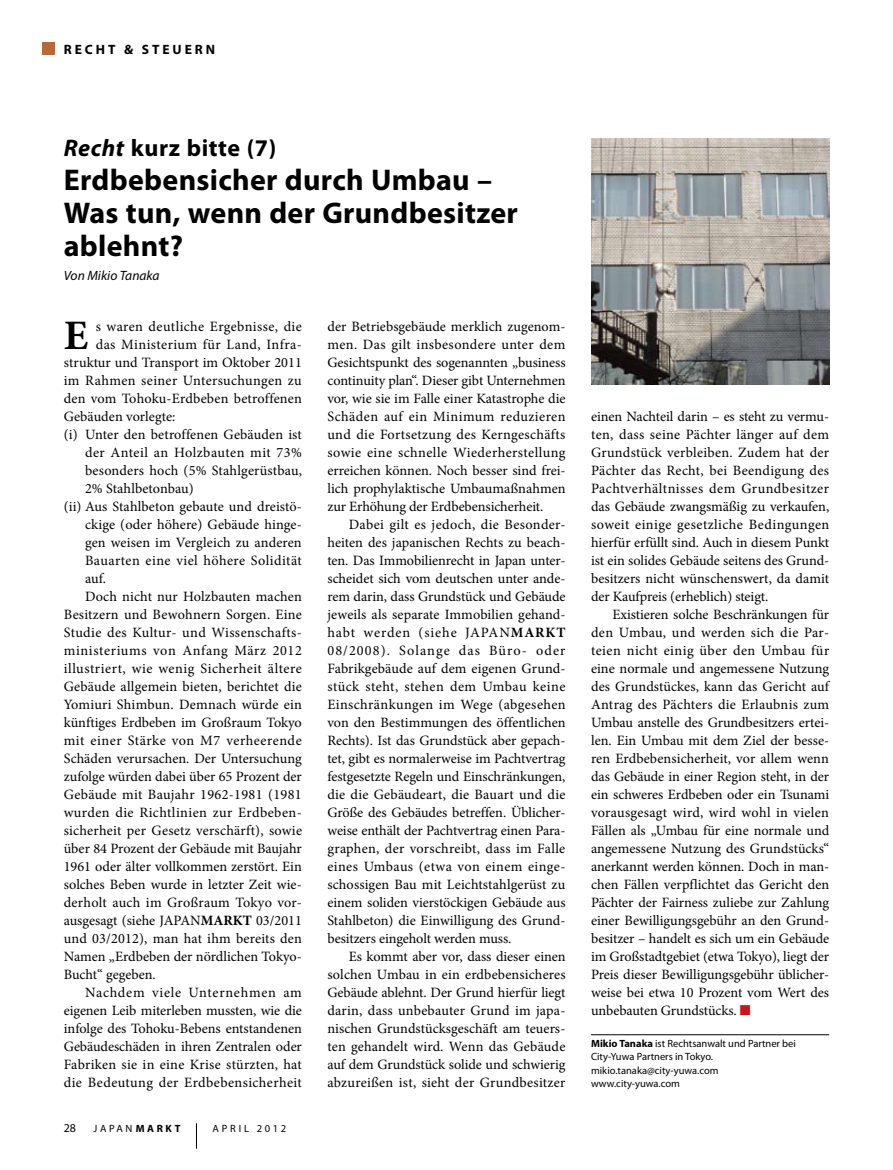
<style>
.page{position:relative;width:893px;height:1170px;background:#fff}
.page>*{position:absolute;margin:0;border:0;box-sizing:border-box;transform-origin:0 0}
.t1{font:700 42px "Minion Pro";color:#000}
.t2{font:700 30px/33px "Myriad Pro";letter-spacing:.01em;color:#000}
.t3{font:700 24px "Myriad Pro";letter-spacing:.025em;color:#000}
.t4{font:14.25px/18px "Minion Pro";letter-spacing:.01em;color:#000;text-align:justify}
.t5{font:14.25px "Minion Pro";letter-spacing:.03em;color:#000}
.t6{font:14.25px "Minion Pro";letter-spacing:.035em;color:#000}
.t7{font:14.25px "Minion Pro";letter-spacing:.04em;color:#000}
.t8{font:14.25px "Minion Pro";letter-spacing:.05em;color:#000}
.t9{font:italic 13.5px "Myriad Pro";color:#000}
.t10{font:700 13.5px "Myriad Pro";letter-spacing:.22em;color:#000}
.t11{font:12px "Myriad Pro";color:#000}
.t12{font:10.5px/13.5px "Myriad Pro";color:#000}
.t13{font:10.5px "Myriad Pro";letter-spacing:.26em;color:#000}
.s1{font-style:italic}
.s2{font-weight:700}
.s3{color:#c8161d}
</style>
<div class="page">
<svg style="left:196px;top:1123px;width:1px;height:25px"></svg>
<div style="left:42px;top:43px;width:13px;height:12px;background:#b56a38"></div>
<hr style="left:591px;top:1034px;width:238px;height:1px;background:#000">
<img style="left:591px;top:138px;width:238px;height:247px">
<p class="t10" style="left:64px;top:40px;width:153px">r echt &amp; st eu er n</p>
<h3 class="t3" style="left:64px;top:132px;width:214px"><span class="s1">Recht</span> kurz bitte (7)</h3>
<h2 class="t2" style="left:64px;top:162px;width:456px">Erdbebensicher durch Umbau –<br>Was tun, wenn der Grundbesitzer ablehnt?</h2>
<p class="t9" style="left:64px;top:267px;width:97px">Von Mikio Tanaka</p>
<h1 class="t1" style="left:64px;top:306px;width:26px">E</h1>
<p class="t5" style="left:96px;top:316px;width:208px">s waren deutliche Ergebnisse, die</p>
<p class="t5" style="left:96px;top:334px;width:208px">das Ministerium für Land, Infra-</p>
<p class="t4" style="left:64px;top:353px;width:240px">struktur und Transport im Oktober 2011</p>
<p class="t4" style="left:64px;top:371px;width:240px">im Rahmen seiner Untersuchungen zu</p>
<p class="t4" style="left:64px;top:389px;width:240px">den vom Tohoku-Erdbeben betroffenen</p>
<p class="t4" style="left:64px;top:407px;width:113px">Gebäuden vorlegte:</p>
<p class="t4" style="left:64px;top:425px;width:240px">(i) Unter den betroffenen Gebäuden ist</p>
<p class="t5" style="left:85px;top:442px;width:218px">der Anteil an Holzbauten mit 73%</p>
<p class="t4" style="left:85px;top:461px;width:218px">besonders hoch (5% Stahlgerüstbau,</p>
<p class="t4" style="left:85px;top:479px;width:110px">2% Stahlbetonbau)</p>
<p class="t4" style="left:64px;top:497px;width:240px">(ii) Aus Stahlbeton gebaute und dreistö-</p>
<p class="t4" style="left:85px;top:515px;width:218px">ckige (oder höhere) Gebäude hinge-</p>
<p class="t4" style="left:85px;top:533px;width:218px">gen weisen im Vergleich zu anderen</p>
<p class="t5" style="left:85px;top:550px;width:218px">Bauarten eine viel höhere Solidität</p>
<p class="t4" style="left:85px;top:569px;width:23px">auf.</p>
<p class="t4" style="left:85px;top:587px;width:218px">Doch nicht nur Holzbauten machen</p>
<p class="t4" style="left:64px;top:605px;width:240px">Besitzern und Bewohnern Sorgen. Eine</p>
<p class="t4" style="left:64px;top:623px;width:240px">Studie des Kultur- und Wissenschafts-</p>
<p class="t7" style="left:64px;top:640px;width:240px">ministeriums von Anfang März 2012</p>
<p class="t6" style="left:64px;top:658px;width:239px">illustriert, wie wenig Sicherheit ältere</p>
<p class="t4" style="left:64px;top:677px;width:239px">Gebäude allgemein bieten, berichtet die</p>
<p class="t4" style="left:64px;top:695px;width:240px">Yomiuri Shimbun. Demnach würde ein</p>
<p class="t4" style="left:64px;top:713px;width:240px">künftiges Erdbeben im Großraum Tokyo</p>
<p class="t6" style="left:64px;top:730px;width:239px">mit einer Stärke von M7 verheerende</p>
<p class="t4" style="left:64px;top:749px;width:240px">Schäden verursachen. Der Untersuchung</p>
<p class="t4" style="left:64px;top:767px;width:240px">zufolge würden dabei über 65 Prozent der</p>
<p class="t4" style="left:64px;top:785px;width:239px">Gebäude mit Baujahr 1962-1981 (1981</p>
<p class="t5" style="left:64px;top:802px;width:240px">wurden die Richtlinien zur Erdbeben-</p>
<p class="t4" style="left:64px;top:821px;width:240px">sicherheit per Gesetz verschärft), sowie</p>
<p class="t4" style="left:64px;top:839px;width:240px">über 84 Prozent der Gebäude mit Baujahr</p>
<p class="t4" style="left:64px;top:857px;width:240px">1961 oder älter vollkommen zerstört. Ein</p>
<p class="t4" style="left:64px;top:875px;width:240px">solches Beben wurde in letzter Zeit wie-</p>
<p class="t4" style="left:64px;top:893px;width:240px">derholt auch im Großraum Tokyo vor-</p>
<p class="t4" style="left:64px;top:911px;width:240px">ausgesagt (siehe JAPAN<span class="s2">MARKT</span> 03/2011</p>
<p class="t4" style="left:64px;top:929px;width:240px">und 03/2012), man hat ihm bereits den</p>
<p class="t4" style="left:64px;top:947px;width:240px">Namen „Erdbeben der nördlichen Tokyo-</p>
<p class="t4" style="left:64px;top:965px;width:94px">Bucht“ gegeben.</p>
<p class="t8" style="left:85px;top:982px;width:218px">Nachdem viele Unternehmen am</p>
<p class="t4" style="left:64px;top:1001px;width:240px">eigenen Leib miterleben mussten, wie die</p>
<p class="t4" style="left:64px;top:1019px;width:240px">infolge des Tohoku-Bebens entstandenen</p>
<p class="t4" style="left:64px;top:1037px;width:240px">Gebäudeschäden in ihren Zentralen oder</p>
<p class="t4" style="left:64px;top:1055px;width:240px">Fabriken sie in eine Krise stürzten, hat</p>
<p class="t5" style="left:64px;top:1072px;width:240px">die Bedeutung der Erdbebensicherheit</p>
<p class="t11" style="left:64px;top:1120px;width:14px">28</p>
<p class="t12" style="left:94px;top:1121px;width:88px">JAPAN<span class="s2">MARKT</span></p>
<p class="t13" style="left:213px;top:1121px;width:75px">Ap ril 2012</p>
<p class="t4" style="left:327px;top:317px;width:240px">der Betriebsgebäude merklich zugenom&shy;men. Das gilt insbesondere unter dem Gesichtspunkt des sogenannten „business continuity plan“. Dieser gibt Unternehmen vor, wie sie im Falle einer Katastrophe die Schäden auf ein Minimum reduzieren und die Fortsetzung des Kerngeschäfts sowie eine schnelle Wiederherstellung erreichen können. Noch besser sind frei&shy;lich prophylaktische Umbaumaßnahmen zur Erhöhung der Erdbebensicherheit.</p>
<p class="t4" style="left:327px;top:515px;width:240px;text-indent:21px">Dabei gilt es jedoch, die Besonder&shy;heiten des japanischen Rechts zu beach&shy;ten. Das Immobilienrecht in Japan unter&shy;scheidet sich vom deutschen unter ande&shy;rem darin, dass Grundstück und Gebäude jeweils als separate Immobilien gehand&shy;habt werden (siehe JAPAN<span class="s2">MARKT </span>08/2008). Solange das Büro- oder Fabrikgebäude auf dem eigenen Grund&shy;stück steht, stehen dem Umbau keine Einschränkungen im Wege (abgesehen von den Bestimmungen des öffentlichen Rechts). Ist das Grundstück aber gepach&shy;tet, gibt es normalerweise im Pachtvertrag festgesetzte Regeln und Einschränkungen, die die Gebäudeart, die Bauart und die Größe des Gebäudes betreffen. Üblicher&shy;weise enthält der Pachtvertrag einen Para&shy;graphen, der vorschreibt, dass im Falle eines Umbaus (etwa von einem einge&shy;schossigen Bau mit Leichtstahlgerüst zu einem soliden vierstöckigen Gebäude aus Stahlbeton) die Einwilligung des Grund&shy;besitzers eingeholt werden muss.</p>
<p class="t4" style="left:327px;top:947px;width:240px;text-indent:21px">Es kommt aber vor, dass dieser einen solchen Umbau in ein erdbebensicheres Gebäude ablehnt. Der Grund hierfür liegt darin, dass unbebauter Grund im japa&shy;nischen Grundstücksgeschäft am teuers&shy;ten gehandelt wird. Wenn das Gebäude auf dem Grundstück solide und schwierig abzureißen ist, sieht der Grundbesitzer</p>
<p class="t4" style="left:591px;top:407px;width:240px">einen Nachteil darin – es steht zu vermu&shy;ten, dass seine Pächter länger auf dem Grundstück verbleiben. Zudem hat der Pächter das Recht, bei Beendigung des Pachtverhältnisses dem Grundbesitzer das Gebäude zwangsmäßig zu verkaufen, soweit einige gesetzliche Bedingungen hierfür erfüllt sind. Auch in diesem Punkt ist ein solides Gebäude seitens des Grund&shy;besitzers nicht wünschenswert, da damit der Kaufpreis (erheblich) steigt.</p>
<p class="t4" style="left:591px;top:605px;width:240px;text-indent:21px">Existieren solche Beschränkungen für den Umbau, und werden sich die Par&shy;teien nicht einig über den Umbau für eine normale und angemessene Nutzung des Grundstückes, kann das Gericht auf Antrag des Pächters die Erlaubnis zum Umbau anstelle des Grundbesitzers ertei&shy;len. Ein Umbau mit dem Ziel der besse&shy;ren Erdbebensicherheit, vor allem wenn das Gebäude in einer Region steht, in der ein schweres Erdbeben oder ein Tsunami vorausgesagt wird, wird wohl in vielen Fällen als „Umbau für eine normale und angemessene Nutzung des Grundstücks“ anerkannt werden können. Doch in man&shy;chen Fällen verpflichtet das Gericht den Pächter der Fairness zuliebe zur Zahlung einer Bewilligungsgebühr an den Grund&shy;besitzer – handelt es sich um ein Gebäude im Großstadtgebiet (etwa Tokyo), liegt der Preis dieser Bewilligungsgebühr üblicher&shy;weise bei etwa 10 Prozent vom Wert des unbebauten Grundstücks. <span class="s3">■</span></p>
<p class="t12" style="left:591px;top:1035px;width:206px"><span class="s2">Mikio Tanaka</span> ist Rechtsanwalt und Partner bei<br>City-Yuwa Partners in Tokyo. mikio.tanaka@city-yuwa.com www.city-yuwa.com</p>
</div>
